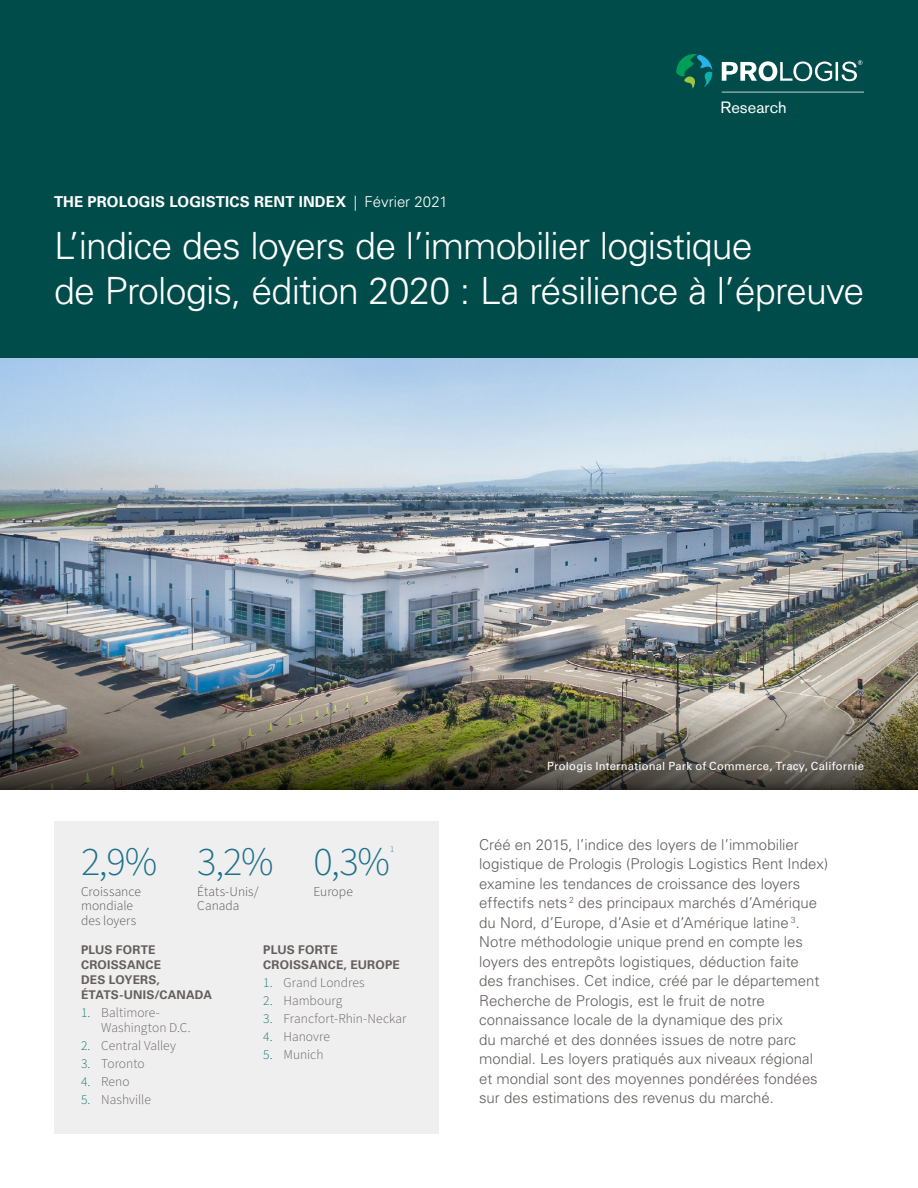
<style>
.page{position:relative;width:918px;height:1188px;background:#fff}
.page>*{position:absolute;margin:0;border:0;box-sizing:border-box;transform-origin:0 0}
.t1{font:300 40.5px "Source Sans Pro";color:#1d708b}
.t2{font:300 37.5px/45px "Univers LT Std";letter-spacing:-.025em;color:#fff}
.t3{font:16.2px "Akzidenz Grotesk BE";letter-spacing:.005em;color:#fff}
.t4{font:300 15px/19.5px "Univers LT Std";color:#655e5d}
.t5{font:700 15px "Univers LT Std";letter-spacing:.01em;color:#fff}
.t6{font:300 13.5px/15px "Source Sans Pro";color:#655e5d}
.t7{font:300 13.5px/14.2px "Source Sans Pro";color:#53504e}
.t8{font:700 12px/15px "Univers LT Std";letter-spacing:.015em;color:#655e5d}
.t9{font:11.25px "Univers LT Std";letter-spacing:.02em;color:#fff}
.t10{font:300 8.7px "Source Sans Pro";color:#1d708b}
.s1{font-weight:300}
.s2{color:#0d756f}
</style>
<div class="page">
<img style="left:0;top:358px;width:918px;height:337px">
<div style="left:0;top:0;width:918px;height:358px;background:#004c4a"></div>
<svg style="left:722px;top:92px;width:142px;height:1px"></svg>
<svg style="left:676px;top:54px;width:36px;height:35px"></svg>
<svg style="left:722px;top:60px;width:141px;height:21px"></svg>
<img style="left:0;top:695px;width:918px;height:95px">
<div style="left:54px;top:821px;width:385px;height:313px;background:#efefef"></div>
<p class="t3" style="left:721px;top:98px;width:68px">Research</p>
<p class="t5" style="left:54px;top:193px;width:395px">THE PROLOGIS LOGISTICS RENT INDEX <span class="s1">| Février 2021</span></p>
<h2 class="t2" style="left:54px;top:223px;width:812px">L’indice des loyers de l’immobilier logistique<br>de Prologis, édition 2020 : La résilience à l’épreuve</h2>
<h1 class="t1" style="left:81px;top:835px;width:78px">2,9%</h1>
<p class="t7" style="left:81px;top:885px;width:62px">Croissance mondiale des loyers</p>
<h1 class="t1" style="left:197px;top:835px;width:78px">3,2%</h1>
<p class="t7" style="left:197px;top:885px;width:63px">États-Unis/<br>Canada</p>
<h1 class="t1" style="left:314px;top:835px;width:78px">0,3%</h1>
<p class="t10" style="left:390px;top:843px;width:6px">1</p>
<p class="t7" style="left:314px;top:885px;width:41px">Europe</p>
<p class="t8" style="left:81px;top:943px;width:133px">PLUS FORTE<br>CROISSANCE<br>DES LOYERS,<br>ÉTATS-UNIS/CANADA</p>
<p class="t6" style="left:101px;top:1006px;width:91px;text-indent:-20px"><span class="s2">1.</span> Baltimore-<br>Washington D.C.</p>
<p class="t6" style="left:81px;top:1039px;width:96px"><span class="s2">2.</span> Central Valley</p>
<p class="t6" style="left:81px;top:1057px;width:65px"><span class="s2">3.</span> Toronto</p>
<p class="t6" style="left:81px;top:1075px;width:50px"><span class="s2">4.</span> Reno</p>
<p class="t6" style="left:81px;top:1093px;width:71px"><span class="s2">5.</span> Nashville</p>
<p class="t8" style="left:263px;top:943px;width:138px">PLUS FORTE<br>CROISSANCE, EUROPE</p>
<p class="t6" style="left:263px;top:976px;width:103px"><span class="s2">1.</span> Grand Londres</p>
<p class="t6" style="left:263px;top:994px;width:81px"><span class="s2">2.</span> Hambourg</p>
<p class="t6" style="left:263px;top:1012px;width:145px"><span class="s2">3.</span> Francfort-Rhin-Neckar</p>
<p class="t6" style="left:263px;top:1030px;width:68px"><span class="s2">4.</span> Hanovre</p>
<p class="t6" style="left:263px;top:1048px;width:62px"><span class="s2">5.</span> Munich</p>
<p class="t9" style="left:547px;top:759px;width:318px">Prologis International Park of Commerce, Tracy, Californie</p>
<p class="t4" style="left:479px;top:835px;width:351px">Créé en 2015, l’indice des loyers de l’immobilier logistique de Prologis (Prologis Logistics Rent Index) examine les tendances de croissance des loyers effectifs nets <sup>2</sup> des principaux marchés d’Amérique du Nord, d’Europe, d’Asie et d’Amérique latine <sup>3</sup>.<br>Notre méthodologie unique prend en compte les loyers des entrepôts logistiques, déduction faite<br>des franchises. Cet indice, créé par le département Recherche de Prologis, est le fruit de notre connaissance locale de la dynamique des prix<br>du marché et des données issues de notre parc mondial. Les loyers pratiqués aux niveaux régional et mondial sont des moyennes pondérées fondées sur des estimations des revenus du marché.</p>
</div>
